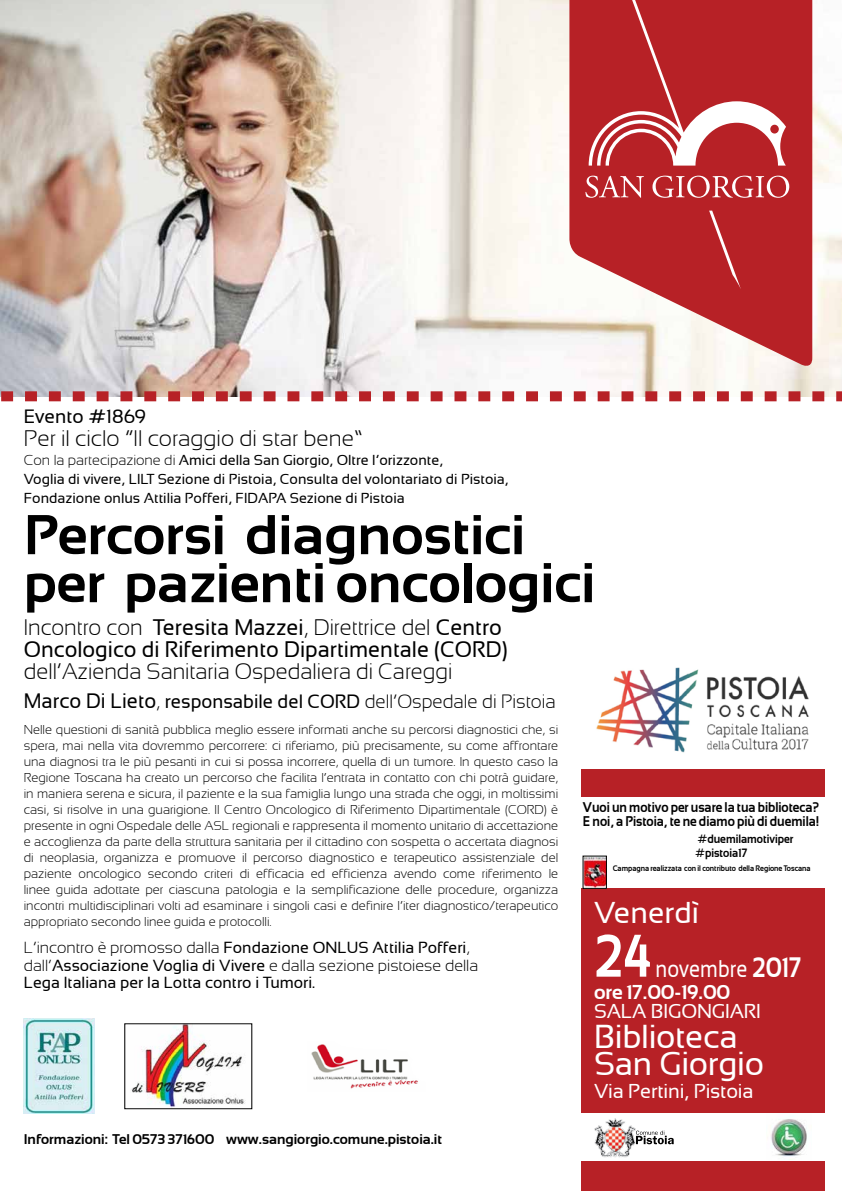
<style>
.page{position:relative;width:842px;height:1191px;background:#fff}
.page>*{position:absolute;margin:0;border:0;box-sizing:border-box;transform-origin:0 0}
.t1{font:700 60px "Sansation";color:#fff;scale:.84 1}
.t2{font:700 56px/48px "Sansation";color:#000}
.t3{font:33px/27px "Sansation";letter-spacing:-.01em;color:#fff}
.t4{font:30px "Sansation";color:#fff}
.t5{font:24px "Sansation";color:#fff;scale:.84 1}
.t6{font:22.4px/22.4px "Sansation";color:#000}
.t7{font:300 22.4px "Sansation";color:#000}
.t8{font:20px "Sansation";letter-spacing:-.01em;color:#fff}
.t9{font:700 20px "Sansation";color:#fff}
.t10{font:300 19.2px "Sansation";color:#000}
.t11{font:19.2px "Sansation";color:#000}
.t12{font:16px/17.6px "Sansation";color:#000}
.t13{font:14.4px/19.2px "Sansation";color:#000}
.t14{font:700 14px/14px "Sansation";color:#000;scale:.89 1}
.t15{font:700 14px "Sansation";color:#000}
.t16{font:300 12.8px/16px "Sansation";color:#000;text-align:justify}
.t17{font:700 12px/14.4px "Sansation";color:#000;scale:.9 1}
.t18{font:700 8px "Sansation";color:#000;scale:.9 1}
.s1{font-weight:300}
.s2{font-weight:400;font-size:20.8px}
.s3{font-weight:400}
.s4{font-weight:700;font-size:28px}
</style>
<div class="page">
<img style="left:0;top:0;width:842px;height:391px">
<div style="left:581px;top:888px;width:243px;height:303px;background:#b72126"></div>
<svg style="left:569px;top:0;width:243px;height:370px;fill:#b72126"></svg>
<svg style="left:585px;top:176px;width:4px;height:22px"></svg>
<svg style="left:786px;top:176px;width:3px;height:22px"></svg>
<svg style="left:589px;top:0;width:197px;height:289px;background:#bf3a3f"></svg>
<svg style="left:0;top:391px;width:842px;height:10px"></svg>
<div style="left:581px;top:768px;width:244px;height:28px;background:#b72126"></div>
<img style="left:585px;top:858px;width:19px;height:28px">
<img style="left:596px;top:667px;width:213px;height:86px">
<img style="left:311px;top:1044px;width:107px;height:45px">
<div style="left:576px;top:1113px;width:253px;height:48px;background:#fff"></div>
<img style="left:594px;top:1118px;width:42px;height:39px">
<svg style="left:636px;top:1130px;width:38px;height:14px"></svg>
<img style="left:771px;top:1119px;width:36px;height:38px">
<img style="left:24px;top:1018px;width:70px;height:95px">
<img style="left:131px;top:1025px;width:115px;height:81px">
<h3 class="t11" style="left:24px;top:406px;width:124px">Evento #1869</h3>
<h3 class="t7" style="left:24px;top:425px;width:342px">Per il ciclo “Il coraggio di star bene”</h3>
<p class="t13" style="left:24px;top:450px;width:486px"><span class="s1">Con la partecipazione di</span> Amici della San Giorgio, Oltre l’orizzonte,<br>Voglia di vivere, LILT Sezione di Pistoia, Consulta del volontariato di Pistoia,<br>Fondazione onlus Attilia Pofferi, FIDAPA Sezione di Pistoia</p>
<h2 class="t2" style="left:24px;top:510px;width:573px">Percorsi diagnostici per pazienti oncologici</h2>
<h3 class="t6" style="left:24px;top:615px;width:485px"><span class="s1">Incontro con</span> Teresita Mazzei<span class="s1">, Direttrice del</span> Centro<br>Oncologico di Riferimento Dipartimentale (CORD)</h3>
<h3 class="t7" style="left:24px;top:659px;width:430px">dell’Azienda Sanitaria Ospedaliera di Careggi</h3>
<h3 class="t10" style="left:24px;top:691px;width:533px"><span class="s2">Marco Di Lieto</span>, <span class="s3">responsabile del CORD</span> dell’Ospedale di Pistoia</h3>
<p class="t16" style="left:24px;top:721px;width:536px">Nelle questioni di sanità pubblica meglio essere informati anche su percorsi diagnostici che, si spera, mai nella vita dovremmo percorrere: ci riferiamo, più precisamente, su come affrontare una diagnosi tra le più pesanti in cui si possa incorrere, quella di un tumore. In questo caso la Regione Toscana ha creato un percorso che facilita l’entrata in contatto con chi potrà guidare, in maniera serena e sicura, il paziente e la sua famiglia lungo una strada che oggi, in moltissimi casi, si risolve in una guarigione. Il Centro Oncologico di Riferimento Dipartimentale (CORD) è presente in ogni Ospedale delle ASL regionali e rappresenta il momento unitario di accettazione e accoglienza da parte della struttura sanitaria per il cittadino con sospetta o accertata diagnosi di neoplasia, organizza e promuove il percorso diagnostico e terapeutico assistenziale del paziente oncologico secondo criteri di efficacia ed efficienza avendo come riferimento le linee guida adottate per ciascuna patologia e la semplificazione delle procedure, organizza incontri multidisciplinari volti ad esaminare i singoli casi e definire l’iter diagnostico/terapeutico appropriato secondo linee guida e protocolli.</p>
<p class="t12" style="left:24px;top:938px;width:456px"><span class="s1">L’incontro è promosso dalla</span> Fondazione ONLUS Attilia Pofferi<span class="s1">, dall’</span>Associazione Voglia di Vivere <span class="s1">e dalla sezione pistoiese della<br></span>Lega Italiana per la Lotta contro i Tumori.</p>
<p class="t15" style="left:24px;top:1130px;width:420px">Informazioni: Tel 0573 371600 www.sangiorgio.comune.pistoia.it</p>
<p class="t14" style="left:583px;top:799px;width:267px">Vuoi un motivo per usare la tua biblioteca?<br>E noi, a Pistoia, te ne diamo più di duemila!</p>
<p class="t17" style="left:695px;top:831px;width:111px">#duemilamotiviper #pistoia17</p>
<p class="t18" style="left:613px;top:863px;width:221px">Campagna realizzata con il contributo della Regione Toscana</p>
<h3 class="t4" style="left:594px;top:895px;width:106px">Venerdì</h3>
<h1 class="t1" style="left:594px;top:921px;width:69px">24</h1>
<h3 class="t5" style="left:656px;top:955px;width:175px">novembre <span class="s4">2017</span></h3>
<h3 class="t9" style="left:594px;top:980px;width:137px">ore 17.00-19.00</h3>
<h3 class="t8" style="left:594px;top:999px;width:168px">SALA BIGONGIARI</h3>
<h3 class="t3" style="left:594px;top:1022px;width:171px">Biblioteca<br>San Giorgio</h3>
<h3 class="t8" style="left:594px;top:1080px;width:161px">Via Pertini, Pistoia</h3>
</div>
